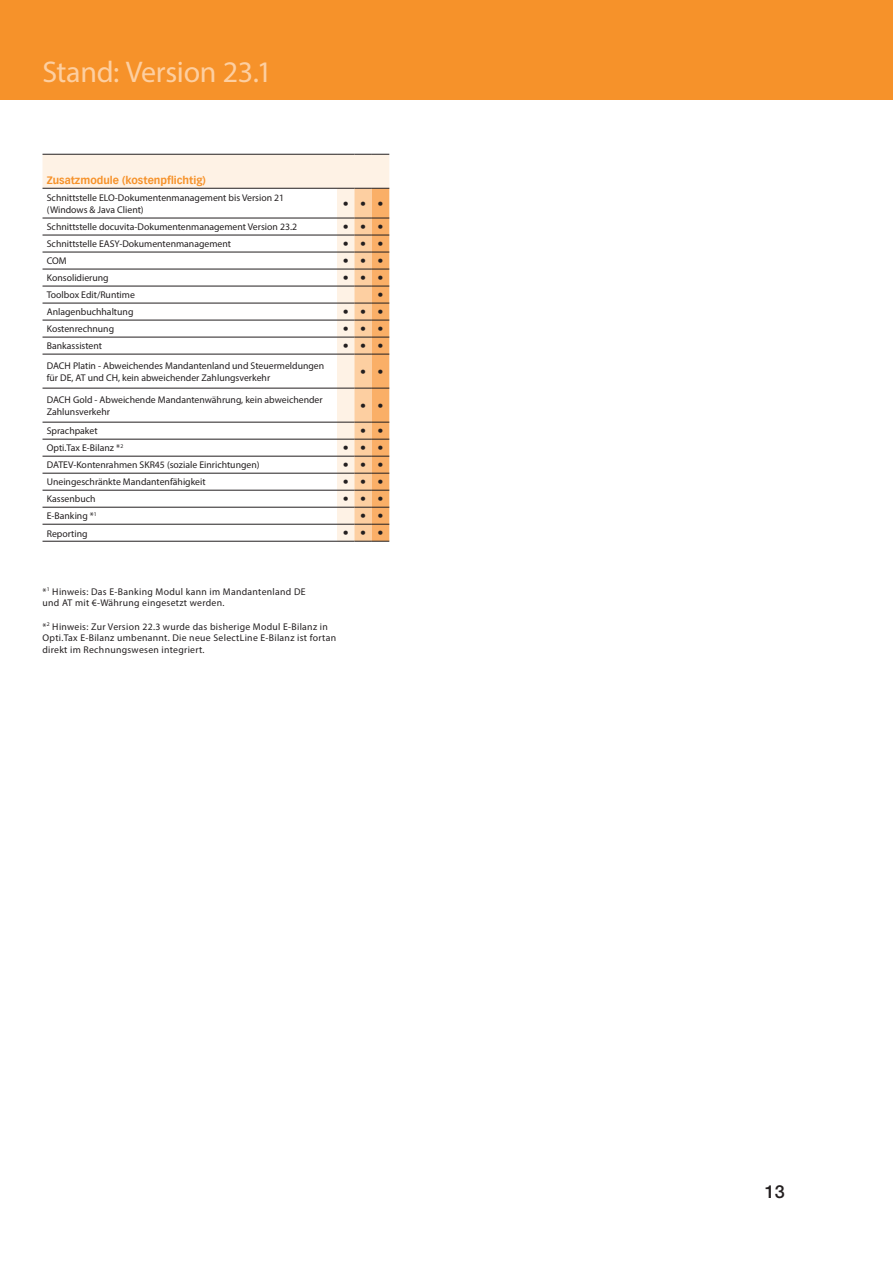
<style>
.page{position:relative;width:893px;height:1263px;background:#fff}
.page>*{position:absolute;margin:0;border:0;box-sizing:border-box;transform-origin:0 0}
.t1{font:30px "Myriad Pro";letter-spacing:-.01em;color:#fdcfa1}
.t2{font:500 18px "Helvetica Neue LT Pro";color:#231f20}
.t3{font:700 12px "Vectora Com";color:#231f20}
.t4{font:700 10.5px "Vectora Com";color:#f6922a}
.t5{font:9.75px/12px "Myriad Pro";color:#231f20}
.t6{font:9.75px/11.7px "Myriad Pro";letter-spacing:.03em;color:#231f20}
</style>
<div class="page">
<svg style="left:43px;top:155px;width:346px;height:386px"></svg>
<hr style="left:43px;top:154px;width:294px;height:1px;background:#231f20">
<svg style="left:337px;top:154px;width:52px;height:1px"></svg>
<hr style="left:43px;top:188px;width:294px;height:1px;background:#231f20">
<hr style="left:43px;top:218px;width:294px;height:1px;background:#231f20">
<hr style="left:43px;top:235px;width:294px;height:1px;background:#231f20">
<hr style="left:43px;top:252px;width:294px;height:1px;background:#231f20">
<hr style="left:43px;top:269px;width:294px;height:1px;background:#231f20">
<hr style="left:43px;top:286px;width:294px;height:1px;background:#231f20">
<hr style="left:43px;top:303px;width:294px;height:1px;background:#231f20">
<hr style="left:43px;top:320px;width:294px;height:1px;background:#231f20">
<hr style="left:43px;top:337px;width:294px;height:1px;background:#231f20">
<hr style="left:43px;top:354px;width:294px;height:1px;background:#231f20">
<hr style="left:43px;top:388px;width:294px;height:1px;background:#231f20">
<hr style="left:43px;top:422px;width:294px;height:1px;background:#231f20">
<svg style="left:337px;top:188px;width:52px;height:354px;background:#f0c9a2"></svg>
<hr style="left:43px;top:439px;width:294px;height:1px;background:#231f20">
<hr style="left:43px;top:456px;width:294px;height:1px;background:#231f20">
<hr style="left:43px;top:473px;width:294px;height:1px;background:#231f20">
<hr style="left:43px;top:490px;width:294px;height:1px;background:#231f20">
<hr style="left:43px;top:507px;width:294px;height:1px;background:#231f20">
<hr style="left:43px;top:524px;width:294px;height:1px;background:#231f20">
<hr style="left:43px;top:541px;width:294px;height:1px;background:#231f20">
<div style="left:0;top:0;width:893px;height:100px;background:#f6922a"></div>
<h1 class="t1" style="left:43px;top:53px;width:231px">Stand: Version 23.1</h1>
<p class="t4" style="left:47px;top:174px;width:161px">Zusatzmodule (kostenpflichtig)</p>
<p class="t5" style="left:47px;top:191px;width:239px">Schnittstelle ELO-Dokumentenmanagement bis Version 21 (Windows &amp; Java Client)</p>
<p class="t3" style="left:343px;top:196px;width:42px">•••</p>
<p class="t5" style="left:47px;top:221px;width:252px">Schnittstelle docuvita-Dokumentenmanagement Version 23.2</p>
<p class="t3" style="left:343px;top:220px;width:42px">•••</p>
<p class="t5" style="left:47px;top:238px;width:186px">Schnittstelle EASY-Dokumentenmanagement</p>
<p class="t3" style="left:343px;top:237px;width:42px">•••</p>
<p class="t5" style="left:47px;top:255px;width:22px">COM</p>
<p class="t3" style="left:343px;top:254px;width:42px">•••</p>
<p class="t5" style="left:47px;top:272px;width:63px">Konsolidierung</p>
<p class="t3" style="left:343px;top:271px;width:42px">•••</p>
<p class="t5" style="left:47px;top:289px;width:90px">Toolbox Edit/Runtime</p>
<p class="t3" style="left:378px;top:288px;width:7px">•</p>
<p class="t5" style="left:47px;top:306px;width:88px">Anlagenbuchhaltung</p>
<p class="t3" style="left:343px;top:305px;width:42px">•••</p>
<p class="t5" style="left:47px;top:323px;width:69px">Kostenrechnung</p>
<p class="t3" style="left:343px;top:322px;width:42px">•••</p>
<p class="t5" style="left:47px;top:340px;width:57px">Bankassistent</p>
<p class="t3" style="left:343px;top:339px;width:42px">•••</p>
<p class="t5" style="left:47px;top:359px;width:279px">DACH Platin - Abweichendes Mandantenland und Steuermeldungen für DE, AT und CH, kein abweichender Zahlungsverkehr</p>
<p class="t3" style="left:360px;top:364px;width:25px">• •</p>
<p class="t5" style="left:47px;top:393px;width:277px">DACH Gold - Abweichende Mandantenwährung, kein abweichender<br>Zahlunsverkehr</p>
<p class="t3" style="left:360px;top:398px;width:25px">• •</p>
<p class="t5" style="left:47px;top:425px;width:52px">Sprachpaket</p>
<p class="t3" style="left:360px;top:424px;width:25px">• •</p>
<p class="t5" style="left:47px;top:442px;width:78px">Opti.Tax E-Bilanz *<sup>2</sup></p>
<p class="t3" style="left:343px;top:441px;width:42px">•••</p>
<p class="t5" style="left:47px;top:459px;width:214px">DATEV-Kontenrahmen SKR45 (soziale Einrichtungen)</p>
<p class="t3" style="left:343px;top:458px;width:42px">•••</p>
<p class="t5" style="left:47px;top:476px;width:160px">Uneingeschränkte Mandantenfähigkeit</p>
<p class="t3" style="left:343px;top:475px;width:42px">•••</p>
<p class="t5" style="left:47px;top:493px;width:50px">Kassenbuch</p>
<p class="t3" style="left:343px;top:492px;width:42px">•••</p>
<p class="t5" style="left:47px;top:510px;width:52px">E-Banking *<sup>1</sup></p>
<p class="t3" style="left:360px;top:509px;width:25px">• •</p>
<p class="t5" style="left:47px;top:527px;width:42px">Reporting</p>
<p class="t3" style="left:343px;top:526px;width:42px">•••</p>
<p class="t6" style="left:43px;top:585px;width:265px">*<sup>1</sup> Hinweis: Das E-Banking Modul kann im Mandantenland DE und AT mit €-Währung eingesetzt werden.</p>
<p class="t6" style="left:43px;top:620px;width:295px">*<sup>2</sup> Hinweis: Zur Version 22.3 wurde das bisherige Modul E-Bilanz in<br>Opti.Tax E-Bilanz umbenannt. Die neue SelectLine E-Bilanz ist fortan direkt im Rechnungswesen integriert.</p>
<h2 class="t2" style="left:765px;top:1181px;width:22px">13</h2>
</div>
